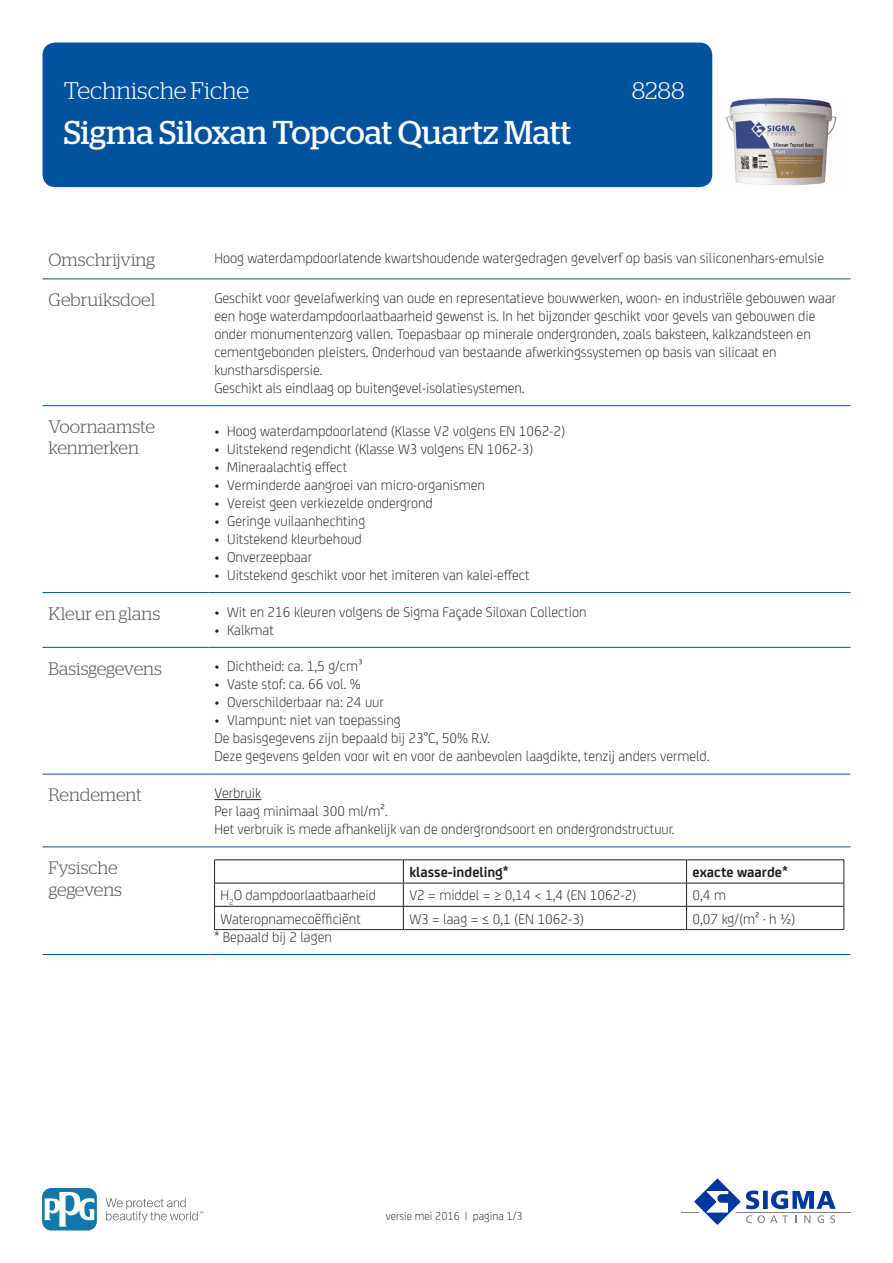
<style>
.page{position:relative;width:893px;height:1263px;background:#fff}
.page>*{position:absolute;margin:0;border:0;box-sizing:border-box;transform-origin:0 0}
.t1{font:33px "Stag";color:#fff}
.RH1{font:300 24px "Stag";letter-spacing:-.005em;color:#fff}
.KOP{font:300 18px/21.6px "Stag";color:#57585a}
.BODY{font:300 15px/18px "FS Joey";color:#231f20}
.BODY-2{font:700 15px "FS Joey";color:#231f20}
.t2{font:300 12px "FS Joey";color:#231f20}
</style>
<div class="page">
<div style="left:43px;top:43px;width:669px;height:144px;background:#0153a0;border-radius:13px"></div>
<hr style="left:681px;top:1211px;width:169px;height:1px;background:#808285">
<svg style="left:689px;top:1178px;width:147px;height:47px"></svg>
<svg style="left:106px;top:1198px;width:97px;height:24px"></svg>
<svg style="left:43px;top:1188px;width:54px;height:42px"></svg>
<svg style="left:45px;top:1191px;width:49px;height:35px"></svg>
<hr style="left:43px;top:278px;width:165px;height:1px;background:#0153a0">
<hr style="left:208px;top:278px;width:642px;height:1px;background:#0153a0">
<hr style="left:43px;top:405px;width:165px;height:1px;background:#0153a0">
<hr style="left:208px;top:405px;width:642px;height:1px;background:#0153a0">
<hr style="left:43px;top:592px;width:165px;height:1px;background:#0153a0">
<hr style="left:208px;top:592px;width:642px;height:1px;background:#0153a0">
<hr style="left:43px;top:647px;width:165px;height:1px;background:#0153a0">
<hr style="left:208px;top:647px;width:642px;height:1px;background:#0153a0">
<hr style="left:43px;top:774px;width:165px;height:1px;background:#0153a0">
<hr style="left:208px;top:774px;width:642px;height:1px;background:#0153a0">
<hr style="left:43px;top:846px;width:165px;height:1px;background:#0153a0">
<hr style="left:208px;top:846px;width:642px;height:1px;background:#0153a0">
<hr style="left:43px;top:954px;width:165px;height:1px;background:#0153a0">
<hr style="left:208px;top:954px;width:642px;height:1px;background:#0153a0">
<hr style="left:214px;top:799px;width:47px;height:1px;background:#231f20">
<hr style="left:214px;top:859px;width:189px;height:1px;background:#231f20">
<hr style="left:403px;top:859px;width:284px;height:1px;background:#231f20">
<hr style="left:687px;top:859px;width:157px;height:1px;background:#231f20">
<hr style="left:214px;top:883px;width:189px;height:1px;background:#231f20">
<hr style="left:403px;top:883px;width:284px;height:1px;background:#231f20">
<hr style="left:687px;top:883px;width:157px;height:1px;background:#231f20">
<hr style="left:214px;top:906px;width:189px;height:1px;background:#231f20">
<svg style="left:214px;top:860px;width:1px;height:69px"></svg>
<hr style="left:403px;top:906px;width:284px;height:1px;background:#231f20">
<svg style="left:403px;top:860px;width:1px;height:69px"></svg>
<hr style="left:687px;top:906px;width:157px;height:1px;background:#231f20">
<svg style="left:686px;top:860px;width:1px;height:69px"></svg>
<svg style="left:844px;top:860px;width:1px;height:69px"></svg>
<hr style="left:214px;top:929px;width:189px;height:1px;background:#231f20">
<hr style="left:403px;top:929px;width:284px;height:1px;background:#231f20">
<hr style="left:687px;top:929px;width:157px;height:1px;background:#231f20">
<img style="left:726px;top:98px;width:111px;height:87px">
<p class="RH1" style="left:64px;top:77px;width:187px">Technische Fiche</p>
<p class="RH1" style="left:632px;top:77px;width:54px">8288</p>
<p class="t1" style="left:64px;top:114px;width:509px">Sigma Siloxan Topcoat Quartz Matt</p>
<p class="KOP" style="left:49px;top:249px;width:108px">Omschrijving</p>
<p class="BODY" style="left:214px;top:248px;width:611px">Hoog waterdampdoorlatende kwartshoudende watergedragen gevelverf op basis van siliconenhars-emulsie</p>
<p class="KOP" style="left:49px;top:289px;width:108px">Gebruiksdoel</p>
<p class="BODY" style="left:214px;top:288px;width:623px">Geschikt voor gevelafwerking van oude en representatieve bouwwerken, woon- en industriële gebouwen waar een hoge waterdampdoorlaatbaarheid gewenst is. In het bijzonder geschikt voor gevels van gebouwen die onder monumentenzorg vallen. Toepasbaar op minerale ondergronden, zoals baksteen, kalkzandsteen en cementgebonden pleisters. Onderhoud van bestaande afwerkingssystemen op basis van silicaat en kunstharsdispersie.<br>Geschikt als eindlaag op buitengevel-isolatiesystemen.</p>
<p class="KOP" style="left:49px;top:415px;width:108px">Voornaamste kenmerken</p>
<p class="BODY" style="left:214px;top:421px;width:353px">• Hoog waterdampdoorlatend (Klasse V2 volgens EN 1062-2)</p>
<p class="BODY" style="left:214px;top:439px;width:321px">• Uitstekend regendicht (Klasse W3 volgens EN 1062-3)</p>
<p class="BODY" style="left:214px;top:457px;width:134px">• Mineraalachtig effect</p>
<p class="BODY" style="left:214px;top:475px;width:272px">• Verminderde aangroei van micro-organismen</p>
<p class="BODY" style="left:214px;top:493px;width:220px">• Vereist geen verkiezelde ondergrond</p>
<p class="BODY" style="left:214px;top:511px;width:152px">• Geringe vuilaanhechting</p>
<p class="BODY" style="left:214px;top:529px;width:149px">• Uitstekend kleurbehoud</p>
<p class="BODY" style="left:214px;top:547px;width:99px">• Onverzeepbaar</p>
<p class="BODY" style="left:214px;top:565px;width:317px">• Uitstekend geschikt voor het imiteren van kalei-effect</p>
<p class="KOP" style="left:49px;top:602px;width:113px">Kleur en glans</p>
<p class="BODY" style="left:214px;top:602px;width:374px">• Wit en 216 kleuren volgens de Sigma Façade Siloxan Collection</p>
<p class="BODY" style="left:214px;top:620px;width:61px">• Kalkmat</p>
<p class="KOP" style="left:49px;top:657px;width:115px">Basisgegevens</p>
<p class="BODY" style="left:214px;top:656px;width:150px">• Dichtheid: ca. 1,5 g/cm³</p>
<p class="BODY" style="left:214px;top:674px;width:148px">• Vaste stof: ca. 66 vol. %</p>
<p class="BODY" style="left:214px;top:692px;width:171px">• Overschilderbaar na: 24 uur</p>
<p class="BODY" style="left:214px;top:710px;width:188px">• Vlampunt: niet van toepassing</p>
<p class="BODY" style="left:214px;top:728px;width:497px">De basisgegevens zijn bepaald bij 23°C, 50% R.V.<br>Deze gegevens gelden voor wit en voor de aanbevolen laagdikte, tenzij anders vermeld.</p>
<p class="KOP" style="left:49px;top:784px;width:95px">Rendement</p>
<p class="BODY" style="left:214px;top:783px;width:462px">Verbruik<br>Per laag minimaal 300 ml/m².<br>Het verbruik is mede afhankelijk van de ondergrondsoort en ondergrondstructuur.</p>
<p class="KOP" style="left:49px;top:857px;width:75px">Fysische gegevens</p>
<p class="BODY-2" style="left:409px;top:861px;width:101px">klasse-indeling*</p>
<p class="BODY-2" style="left:693px;top:861px;width:97px">exacte waarde*</p>
<p class="BODY" style="left:221px;top:885px;width:157px">H<sub>2</sub>O dampdoorlaatbaarheid</p>
<p class="BODY" style="left:409px;top:885px;width:229px">V2 = middel = ≥ 0,14 &lt; 1,4 (EN 1062-2)</p>
<p class="BODY" style="left:693px;top:885px;width:35px">0,4 m</p>
<p class="BODY" style="left:221px;top:909px;width:142px">Wateropnamecoëfficiënt</p>
<p class="BODY" style="left:409px;top:909px;width:176px">W3 = laag = ≤ 0,1 (EN 1062-3)</p>
<p class="BODY" style="left:693px;top:909px;width:105px">0,07 kg/(m² · h ½)</p>
<p class="BODY" style="left:214px;top:927px;width:119px">* Bepaald bij 2 lagen</p>
<p class="t2" style="left:386px;top:1208px;width:138px">versie mei 2016 | pagina 1/3</p>
</div>
